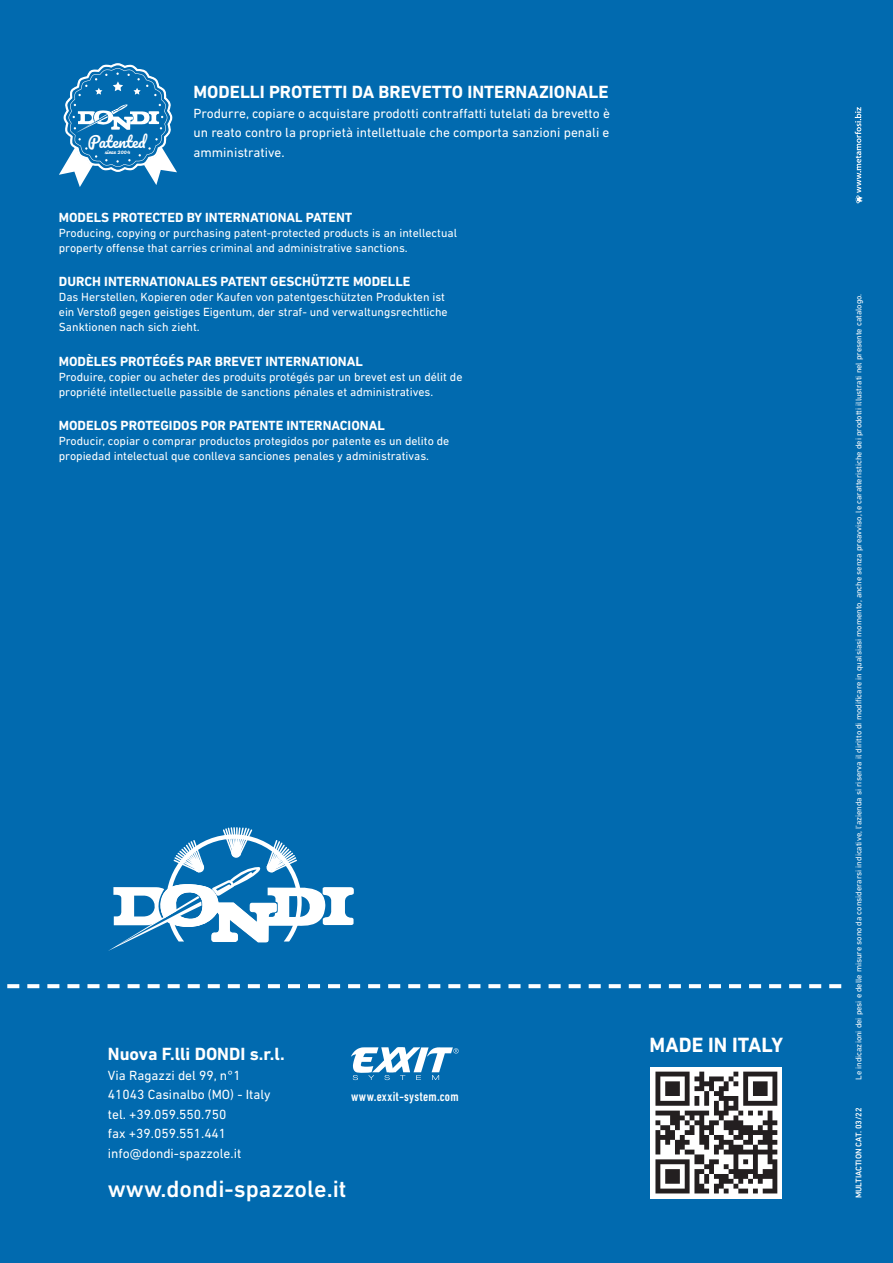
<style>
.page{position:relative;width:893px;height:1263px;background:#016aaf}
.page>*{position:absolute;margin:0;border:0;box-sizing:border-box;transform-origin:0 0}
.t1{font:500 24px "DIN Next LT Pro";color:#fff}
.t2{font:700 21px "DIN Next LT Pro";color:#fff}
.t3{font:700 18px "DIN Next LT Pro";color:#fff}
.t4{font:15.45px "Pacifico";color:#fff}
.t5{font:13.5px/19.5px "DIN Next LT Pro";color:#fff}
.t6{font:700 13.5px "DIN Next LT Pro";color:#fff}
.t7{font:500 condensed 13.5px "DIN Next LT Pro";letter-spacing:.02em;color:#fff}
.t8{font:12px/15px "DIN Next LT Pro";color:#fff}
.t9{font:8.4px "DIN Next LT Pro";color:#fff}
.t10{font:500 8.4px "DIN Next LT Pro";color:#fff}
.t11{font:5.85px "Pacifico";color:#fff}
</style>
<div class="page">
<svg style="left:108px;top:827px;width:246px;height:124px"></svg>
<svg style="left:855px;top:107px;width:7px;height:96px"></svg>
<div style="left:651px;top:1067px;width:131px;height:131px;background:#fff"></div>
<svg style="left:655px;top:1071px;width:122px;height:122px"></svg>
<svg style="left:7px;top:984px;width:834px;height:4px"></svg>
<svg style="left:351px;top:1047px;width:108px;height:33px"></svg>
<svg style="left:59px;top:63px;width:118px;height:124px"></svg>
<p class="t4" style="left:88px;top:134px;width:60px">Patented</p>
<p class="t11" style="left:105px;top:149px;width:27px">since 2004</p>
<h3 class="t3" style="left:193px;top:82px;width:417px">MODELLI PROTETTI DA BREVETTO INTERNAZIONALE</h3>
<p class="t5" style="left:193px;top:103px;width:418px;text-align:justify">Produrre, copiare o acquistare prodotti contraffatti tutelati da brevetto è un reato contro la proprietà intellettuale che comporta sanzioni penali e amministrative.</p>
<p class="t6" style="left:59px;top:209px;width:295px">MODELS PROTECTED BY INTERNATIONAL PATENT</p>
<p class="t8" style="left:59px;top:225px;width:400px">Producing, copying or purchasing patent-protected products is an intellectual property offense that carries criminal and administrative sanctions.</p>
<p class="t6" style="left:59px;top:274px;width:353px">DURCH INTERNATIONALES PATENT GESCHÜTZTE MODELLE</p>
<p class="t8" style="left:59px;top:289px;width:390px">Das Herstellen, Kopieren oder Kaufen von patentgeschützten Produkten ist ein Verstoß gegen geistiges Eigentum, der straf- und verwaltungsrechtliche<br>Sanktionen nach sich zieht.</p>
<p class="t6" style="left:59px;top:353px;width:306px">MODÈLES PROTÉGÉS PAR BREVET INTERNATIONAL</p>
<p class="t8" style="left:59px;top:369px;width:405px">Produire, copier ou acheter des produits protégés par un brevet est un délit de propriété intellectuelle passible de sanctions pénales et administratives.</p>
<p class="t6" style="left:59px;top:418px;width:327px">MODELOS PROTEGIDOS POR PATENTE INTERNACIONAL</p>
<p class="t8" style="left:59px;top:433px;width:392px">Producir, copiar o comprar productos protegidos por patente es un delito de propiedad intelectual que conlleva sanciones penales y administrativas.</p>
<h3 class="t3" style="left:108px;top:1043px;width:178px">Nuova F.lli DONDI s.r.l.</h3>
<p class="t5" style="left:108px;top:1065px;width:164px">Via Ragazzi del 99, n°1<br>41043 Casinalbo (MO) - Italy tel. +39.059.550.750<br>fax +39.059.551.441 info@dondi-spazzole.it</p>
<h1 class="t1" style="left:108px;top:1174px;width:240px">www.dondi-spazzole.it</h1>
<p class="t7" style="left:351px;top:1088px;width:109px">www.exxit-system.com</p>
<h2 class="t2" style="left:649px;top:1032px;width:135px">MADE IN ITALY</h2>
<p class="t9" style="left:854px;top:1080px;width:788px;rotate:-90deg">Le indicazioni dei pesi e delle misure sono da considerarsi indicative, l’azienda si riserva il diritto di modificare in qualsiasi momento, anche senza preavviso, le caratteristiche dei prodotti illustrati nel presente catalogo.</p>
<p class="t10" style="left:854px;top:1198px;width:92px;rotate:-90deg">MULTIACTION CAT. 03/22</p>
</div>
